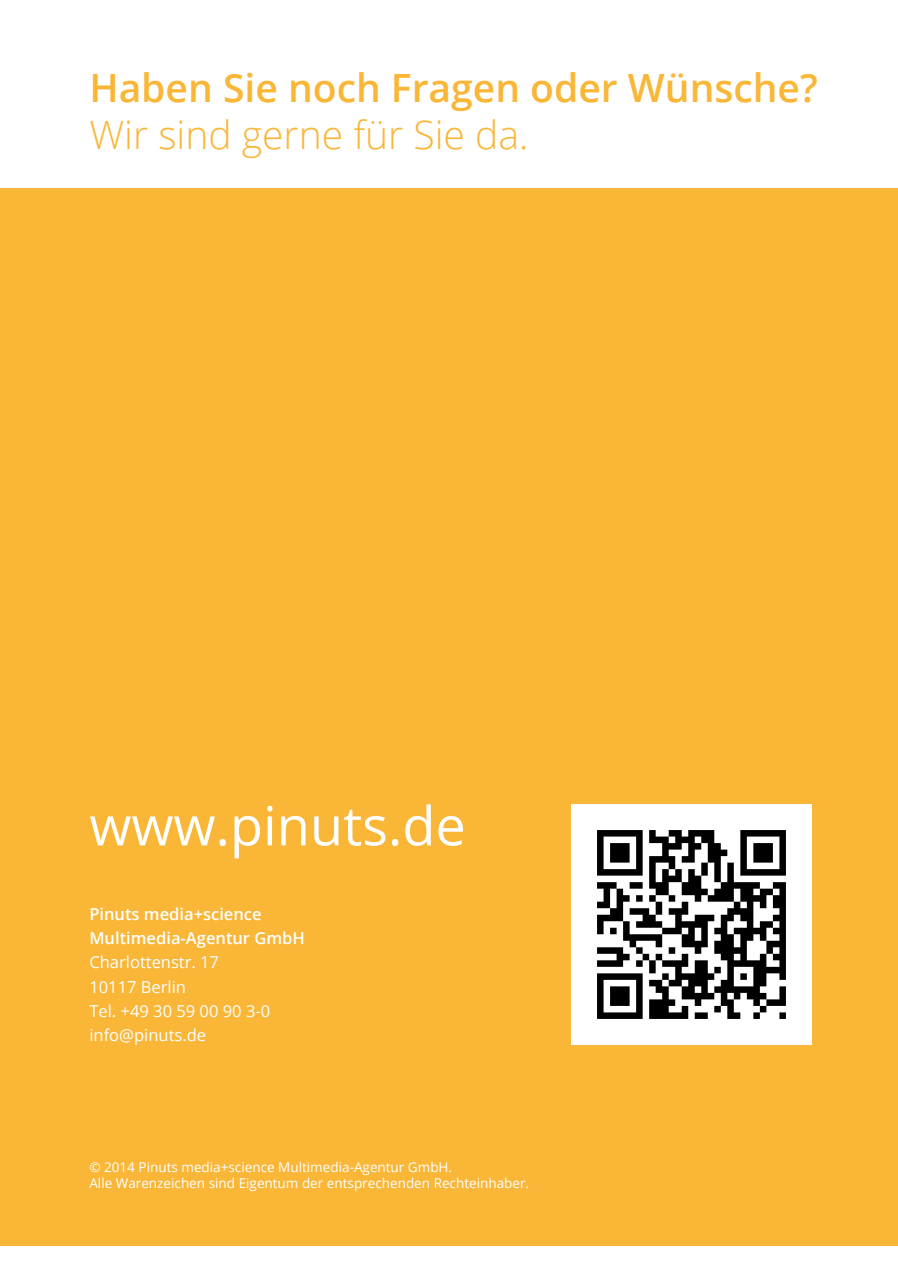
<style>
.page{position:relative;width:898px;height:1272px;background:#fff}
.page>*{position:absolute;margin:0;border:0;box-sizing:border-box;transform-origin:0 0}
.t1{font:54px "Open Sans";color:#fff}
.t2{font:600 39px "Open Sans";color:#f9b637}
.t3{font:300 39px "Open Sans";color:#f9b637}
.t4{font:16.5px/24px "Open Sans";color:#fff}
.t5{font:600 16.5px/24px "Open Sans";color:#fff}
.t6{font:13.5px/16.2px "Open Sans";color:#fff}
</style>
<div class="page">
<div style="left:0;top:0;width:897px;height:1271px;background:#f9b637"></div>
<div style="left:0;top:0;width:897px;height:187px;background:#fff"></div>
<div style="left:0;top:1246px;width:897px;height:25px;background:#fff"></div>
<img style="left:571px;top:804px;width:240px;height:240px">
<h2 class="t2" style="left:89px;top:61px;width:729px">Haben Sie noch Fragen oder Wünsche?</h2>
<h2 class="t3" style="left:89px;top:108px;width:440px">Wir sind gerne für Sie da.</h2>
<h1 class="t1" style="left:89px;top:788px;width:378px">www.pinuts.de</h1>
<p class="t5" style="left:89px;top:902px;width:217px">Pinuts media+science<br>Multimedia-Agentur GmbH</p>
<p class="t4" style="left:89px;top:950px;width:182px">Charlottenstr. 17<br>10117 Berlin<br>Tel. +49 30 59 00 90 3-0 info@pinuts.de</p>
<p class="t6" style="left:89px;top:1158px;width:441px">© 2014 Pinuts media+science Multimedia-Agentur GmbH.<br>Alle Warenzeichen sind Eigentum der entsprechenden Rechteinhaber.</p>
</div>
